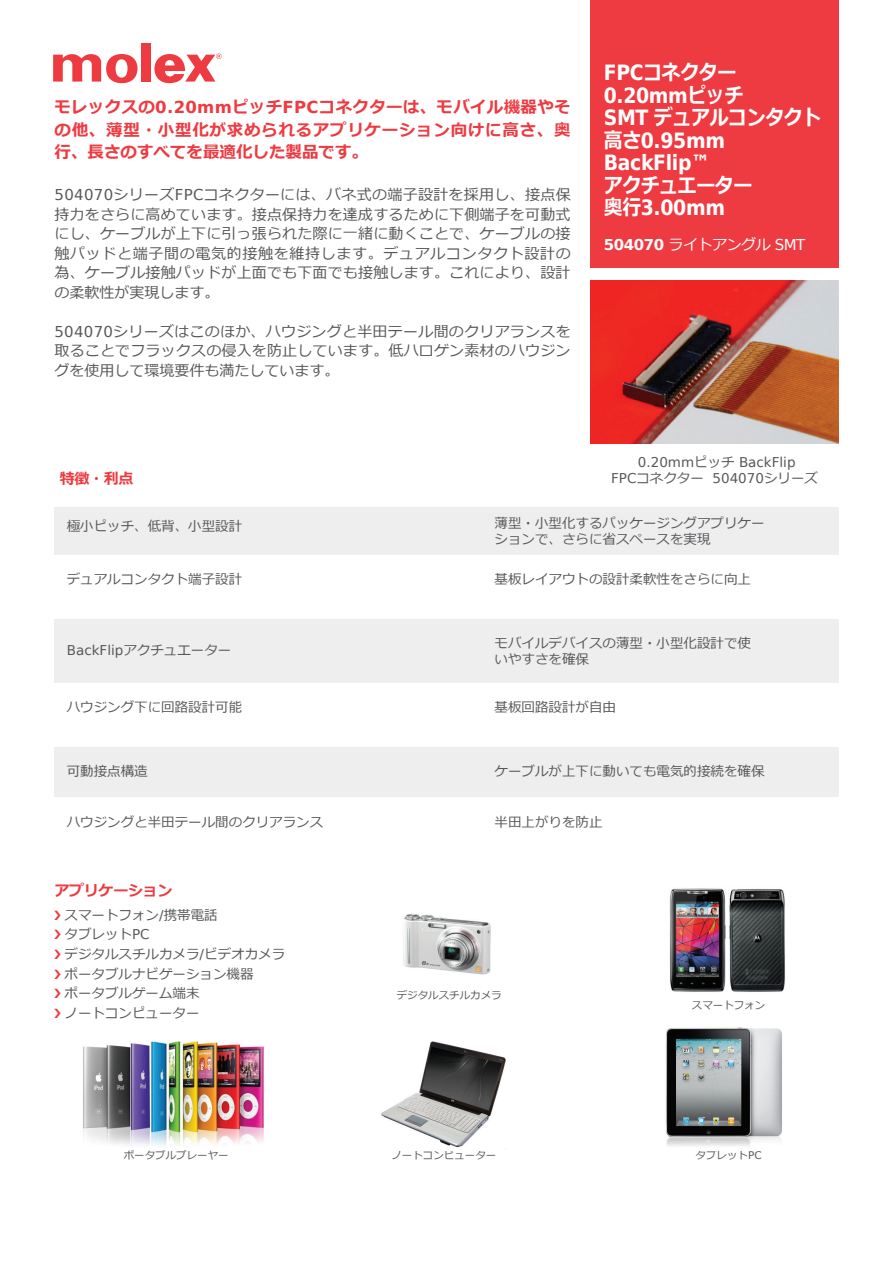
<style>
.page{position:relative;width:893px;height:1263px;background:#fff}
.page>*{position:absolute;margin:0;border:0;box-sizing:border-box;transform-origin:0 0}
.t1{font:700 21px/22.5px "Bitstream Vera Sans";letter-spacing:-.02em;color:#fff;scale:.9 1}
.t2{font:700 21px "Meiryo";letter-spacing:-.02em;color:#fff;scale:.9 1}
.t3{font:700 16.5px/22.5px "Meiryo";letter-spacing:.045em;color:#ee3a41;text-align:justify}
.t4{font:15px/19.5px "Meiryo";letter-spacing:.01em;color:#57585a;text-align:justify}
.t5{font:15px "Meiryo";letter-spacing:-.03em;color:#fff}
.t6{font:700 15px "Meiryo";letter-spacing:-.02em;color:#ee3a41}
.t7{font:13.5px/19.6px "Meiryo";color:#57585a}
.t8{font:13.5px "Bitstream Vera Sans";color:#57585a}
.t9{font:10.5px "Meiryo";color:#57585a}
.s1{font-family:"Bitstream Vera Sans"}
.s2{font-family:"Meiryo"}
.s3{font-family:"Bitstream Vera Sans";font-weight:700}
.s4{color:#ee3a41}
</style>
<div class="page">
<div style="left:55px;top:507px;width:784px;height:48px;background:#eeeeef"></div>
<div style="left:55px;top:619px;width:784px;height:64px;background:#eeeeef"></div>
<div style="left:55px;top:747px;width:784px;height:50px;background:#eeeeef"></div>
<div style="left:141px;top:43px;width:10px;height:39px;background:#ee3a41"></div>
<svg style="left:53px;top:54px;width:84px;height:29px"></svg>
<svg style="left:154px;top:53px;width:68px;height:30px"></svg>
<img style="left:590px;top:280px;width:249px;height:164px">
<div style="left:591px;top:0;width:248px;height:267px;background:#ee3a41"></div>
<img style="left:403px;top:914px;width:87px;height:60px">
<img style="left:669px;top:888px;width:117px;height:104px">
<img style="left:665px;top:1027px;width:117px;height:119px">
<img style="left:83px;top:1041px;width:181px;height:105px">
<img style="left:381px;top:1041px;width:125px;height:107px">
<p class="t3" style="left:55px;top:96px;width:518px">モレックスの<span class="s1">0.20mm</span>ピッチ<span class="s1">FPC</span>コネクターは、モバイル機器やその他、薄型・小型化が求められるアプリケーション向けに高さ、奥行、長さのすべてを最適化した製品です。</p>
<p class="t4" style="left:55px;top:185px;width:518px"><span class="s1">504070</span>シリーズ<span class="s1">FPC</span>コネクターには、バネ式の端子設計を採用し、接点保持力をさらに高めています。接点保持力を達成するために下側端子を可動式にし、ケーブルが上下に引っ張られた際に一緒に動くことで、ケーブルの接触パッドと端子間の電気的接触を維持します。デュアルコンタクト設計の為、ケーブル接触パッドが上面でも下面でも接触します。これにより、設計の柔軟性が実現します。</p>
<p class="t4" style="left:55px;top:322px;width:518px"><span class="s1">504070</span>シリーズはこのほか、ハウジングと半田テール間のクリアランスを取ることでフラックスの侵入を防止しています。低ハロゲン素材のハウジングを使用して環境要件も満たしています。</p>
<h1 class="t2" style="left:604px;top:61px;width:149px"><span class="s1">FPC</span>コネクター</h1>
<h1 class="t1" style="left:604px;top:84px;width:157px">0.20mm<span class="s2">ピッチ</span></h1>
<h1 class="t2" style="left:604px;top:106px;width:243px"><span class="s1">SMT</span> デュアルコンタクト</h1>
<h1 class="t1" style="left:604px;top:129px;width:136px"><span class="s2">高さ</span>0.95mm<br>BackFlip™</h1>
<h1 class="t2" style="left:604px;top:173px;width:167px">アクチュエーター</h1>
<h1 class="t1" style="left:604px;top:197px;width:136px"><span class="s2">奥行</span>3.00mm</h1>
<p class="t5" style="left:604px;top:236px;width:203px"><span class="s3">504070</span> ライトアングル <span class="s1">SMT</span></p>
<p class="t8" style="left:638px;top:454px;width:159px">0.20mm<span class="s2">ピッチ</span> BackFlip</p>
<p class="t6" style="left:60px;top:470px;width:75px">特徴・利点</p>
<p class="t8" style="left:611px;top:471px;width:208px">FPC<span class="s2">コネクター</span> 504070<span class="s2">シリーズ</span></p>
<p class="t7" style="left:67px;top:516px;width:177px">極小ピッチ、低背、小型設計</p>
<p class="t7" style="left:495px;top:515px;width:271px;line-height:16.5px">薄型・小型化するパッケージングアプリケーションで、さらに省スペースを実現</p>
<p class="t7" style="left:67px;top:570px;width:177px">デュアルコンタクト端子設計</p>
<p class="t7" style="left:495px;top:570px;width:258px">基板レイアウトの設計柔軟性をさらに向上</p>
<p class="t8" style="left:67px;top:642px;width:166px">BackFlip<span class="s2">アクチュエーター</span></p>
<p class="t7" style="left:495px;top:635px;width:258px;line-height:16.5px">モバイルデバイスの薄型・小型化設計で使いやすさを確保</p>
<p class="t7" style="left:67px;top:697px;width:177px">ハウジング下に回路設計可能</p>
<p class="t7" style="left:495px;top:697px;width:123px">基板回路設計が自由</p>
<p class="t7" style="left:67px;top:761px;width:83px">可動接点構造</p>
<p class="t7" style="left:495px;top:761px;width:271px">ケーブルが上下に動いても電気的接続を確保</p>
<p class="t7" style="left:67px;top:812px;width:258px">ハウジングと半田テール間のクリアランス</p>
<p class="t7" style="left:495px;top:812px;width:109px">半田上がりを防止</p>
<p class="t6" style="left:55px;top:882px;width:119px">アプリケーション</p>
<p class="t7" style="left:54px;top:905px;width:233px"><span class="s4">❯</span> スマートフォン<span class="s1">/</span>携帯電話<br><span class="s4">❯</span> タブレット<span class="s1">PC<br></span><span class="s4">❯</span> デジタルスチルカメラ<span class="s1">/</span>ビデオカメラ<span class="s4">❯</span> ポータブルナビゲーション機器<br><span class="s4">❯</span> ポータブルゲーム端末<br><span class="s4">❯</span> ノートコンピューター</p>
<p class="t9" style="left:397px;top:989px;width:106px">デジタルスチルカメラ</p>
<p class="t9" style="left:692px;top:1000px;width:75px">スマートフォン</p>
<p class="t9" style="left:124px;top:1149px;width:106px">ポータブルプレーヤー</p>
<p class="t9" style="left:391px;top:1149px;width:106px">ノートコンピューター</p>
<p class="t9" style="left:696px;top:1149px;width:68px">タブレット<span class="s1">PC</span></p>
</div>
